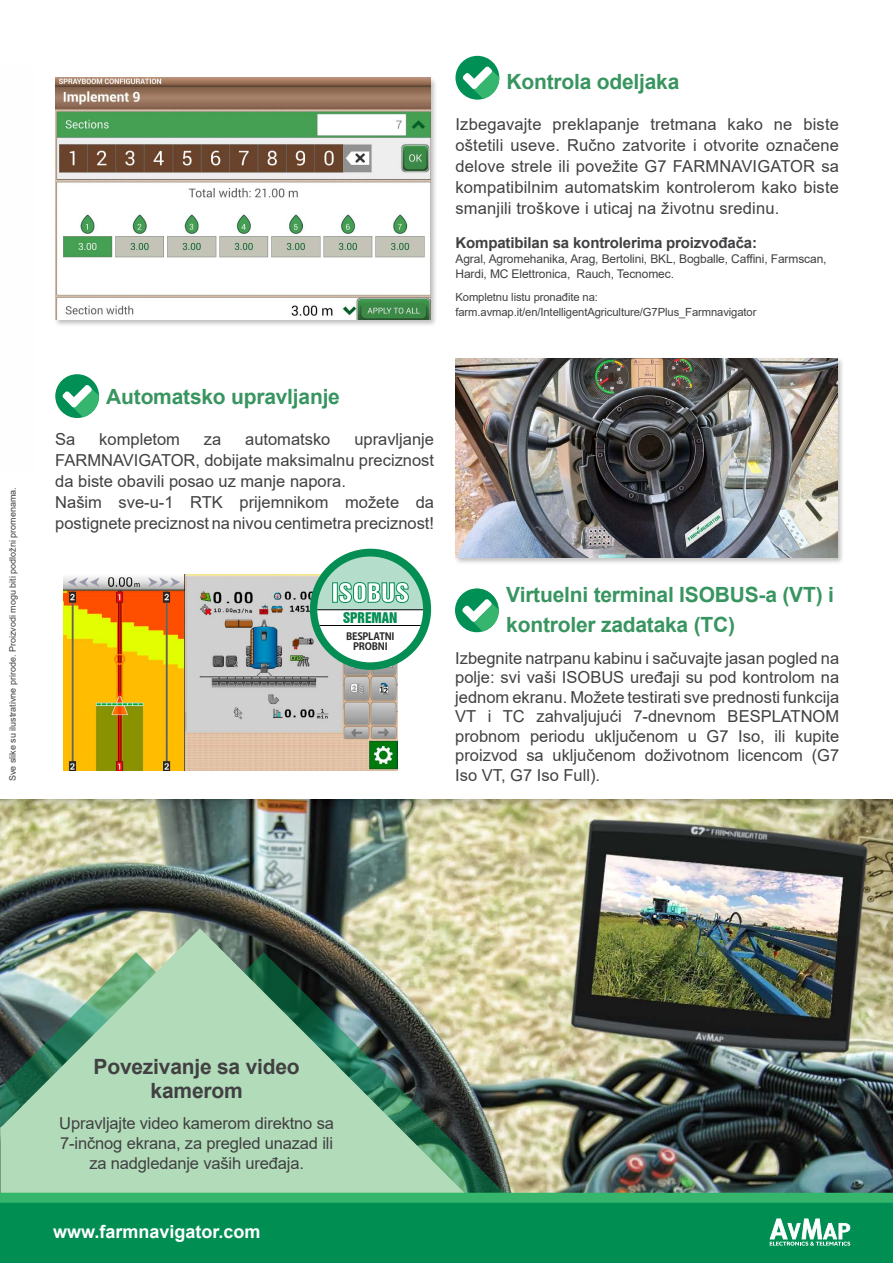
<style>
.page{position:relative;width:893px;height:1263px;background:#fff}
.page>*{position:absolute;margin:0;border:0;box-sizing:border-box;transform-origin:0 0}
.t1{font:700 21px/30px "Arial";letter-spacing:-.01em;color:#389560}
.t2{font:700 21px/24px "Arial";letter-spacing:-.01em;color:#414042;text-align:center}
.t3{font:700 18px "Arial";color:#fff}
.t4{font:16.5px/21px "Arial";color:#414042;text-align:justify}
.t5{font:700 15px "Arial";letter-spacing:-.01em;color:#414042}
.t6{font:13.5px "Swiss 921 BT Regular A";color:#048e53}
.t7{font:12px/15px "Arial";letter-spacing:-.01em;color:#414042}
.t8{font:11.25px/15px "Arial";letter-spacing:-.01em;color:#414042}
.t9{font:700 9.9px/9.9px "Koz Go Pro";letter-spacing:-.02em;color:#292829;text-align:center}
.t10{font:9px "Arial";color:#414042}
</style>
<div class="page">
<img style="left:0;top:799px;width:893px;height:393px">
<div style="left:53px;top:77px;width:385px;height:251px;background:#000;opacity:.25"></div>
<img style="left:55px;top:78px;width:376px;height:242px">
<div style="left:454px;top:357px;width:390px;height:208px;background:#000;opacity:.25"></div>
<img style="left:455px;top:358px;width:382px;height:199px">
<svg style="left:512px;top:952px;width:40px;height:240px;background:#c9c49f"></svg>
<img style="left:0;top:928px;width:512px;height:264px">
<div style="left:0;top:1198px;width:893px;height:65px;background:#008e53"></div>
<svg style="left:0;top:1192px;width:893px;height:11px;background:#39b46e"></svg>
<div style="left:455px;top:588px;width:44px;height:44px;background:#008f54;border-radius:50%"></div>
<svg style="left:462px;top:599px;width:37px;height:32px"></svg>
<div style="left:55px;top:374px;width:44px;height:44px;background:#008f54;border-radius:50%"></div>
<svg style="left:62px;top:385px;width:37px;height:32px"></svg>
<div style="left:455px;top:56px;width:44px;height:44px;background:#008f54;border-radius:50%"></div>
<svg style="left:463px;top:66px;width:36px;height:33px"></svg>
<svg style="left:770px;top:1218px;width:80px;height:27px"></svg>
<img style="left:63px;top:574px;width:334px;height:196px">
<div style="left:310px;top:549px;width:121px;height:121px;background:#048e53;border-radius:50%"></div>
<div style="left:317px;top:556px;width:106px;height:106px;background:#fff;border-radius:50%"></div>
<svg style="left:316px;top:556px;width:108px;height:54px"></svg>
<hr style="left:317px;top:609px;width:106px;height:1px;background:#000">
<hr style="left:317px;top:625px;width:106px;height:1px;background:#000">
<p class="t10" style="left:7px;top:781px;width:296px;rotate:-90deg">Sve slike su ilustrativne prirode. Proizvodi mogu biti podložni promenama.</p>
<p class="t1" style="left:506px;top:67px;width:174px">Kontrola odeljaka</p>
<p class="t4" style="left:455px;top:113px;width:385px">Izbegavajte preklapanje tretmana kako ne biste oštetili useve. Ručno zatvorite i otvorite označene delove strele ili povežite G7 FARMNAVIGATOR sa kompatibilnim automatskim kontrolerom kako biste smanjili troškove i uticaj na životnu sredinu.</p>
<p class="t5" style="left:455px;top:232px;width:303px">Kompatibilan sa kontrolerima proizvođača:</p>
<p class="t7" style="left:455px;top:251px;width:373px">Agral, Agromehanika, Arag, Bertolini, BKL, Bogballe, Caffini, Farmscan,<br>Hardi, MC Elettronica, Rauch, Tecnomec.</p>
<p class="t8" style="left:455px;top:289px;width:302px">Kompletnu listu pronađite na: farm.avmap.it/en/IntelligentAgriculture/G7Plus_Farmnavigator</p>
<p class="t1" style="left:106px;top:382px;width:235px">Automatsko upravljanje</p>
<p class="t4" style="left:55px;top:428px;width:22px">Sa</p>
<p class="t4" style="left:99px;top:428px;width:82px">kompletom</p>
<p class="t4" style="left:204px;top:428px;width:19px">za</p>
<p class="t4" style="left:245px;top:428px;width:87px">automatsko</p>
<p class="t4" style="left:55px;top:428px;width:380px;text-align:left;text-indent:299px">upravljanje FARMNAVIGATOR, dobijate maksimalnu preciznost da biste obavili posao uz manje napora.<br>Našim sve-u-1 RTK prijemnikom možete da postignete preciznost na nivou centimetra preciznost!</p>
<p class="t6" style="left:343px;top:609px;width:56px">SPREMAN</p>
<p class="t9" style="left:346px;top:632px;width:50px">BESPLATNI<br>PROBNI</p>
<p class="t1" style="left:506px;top:580px;width:329px">Virtuelni terminal ISOBUS-a (VT) i kontroler zadataka (TC)</p>
<p class="t4" style="left:455px;top:648px;width:385px;line-height:19.5px">Izbegnite natrpanu kabinu i sačuvajte jasan pogled na polje: svi vaši ISOBUS uređaji su pod kontrolom na jednom ekranu. Možete testirati sve prednosti funkcija VT i TC zahvaljujući 7-dnevnom BESPLATNOM probnom periodu uključenom u G7 Iso, ili kupite proizvod sa uključenom doživotnom licencom (G7</p>
<p class="t4" style="left:455px;top:764px;width:146px">Iso VT, G7 Iso Full).</p>
<p class="t2" style="left:94px;top:1054px;width:208px">Povezivanje sa video kamerom</p>
<p class="t4" style="left:59px;top:1113px;width:276px;line-height:19.8px;text-align:center">Upravljajte video kamerom direktno sa<br>7-inčnog ekrana, za pregled unazad ili za nadgledanje vaših uređaja.</p>
<p class="t3" style="left:53px;top:1219px;width:209px">www.farmnavigator.com</p>
</div>
